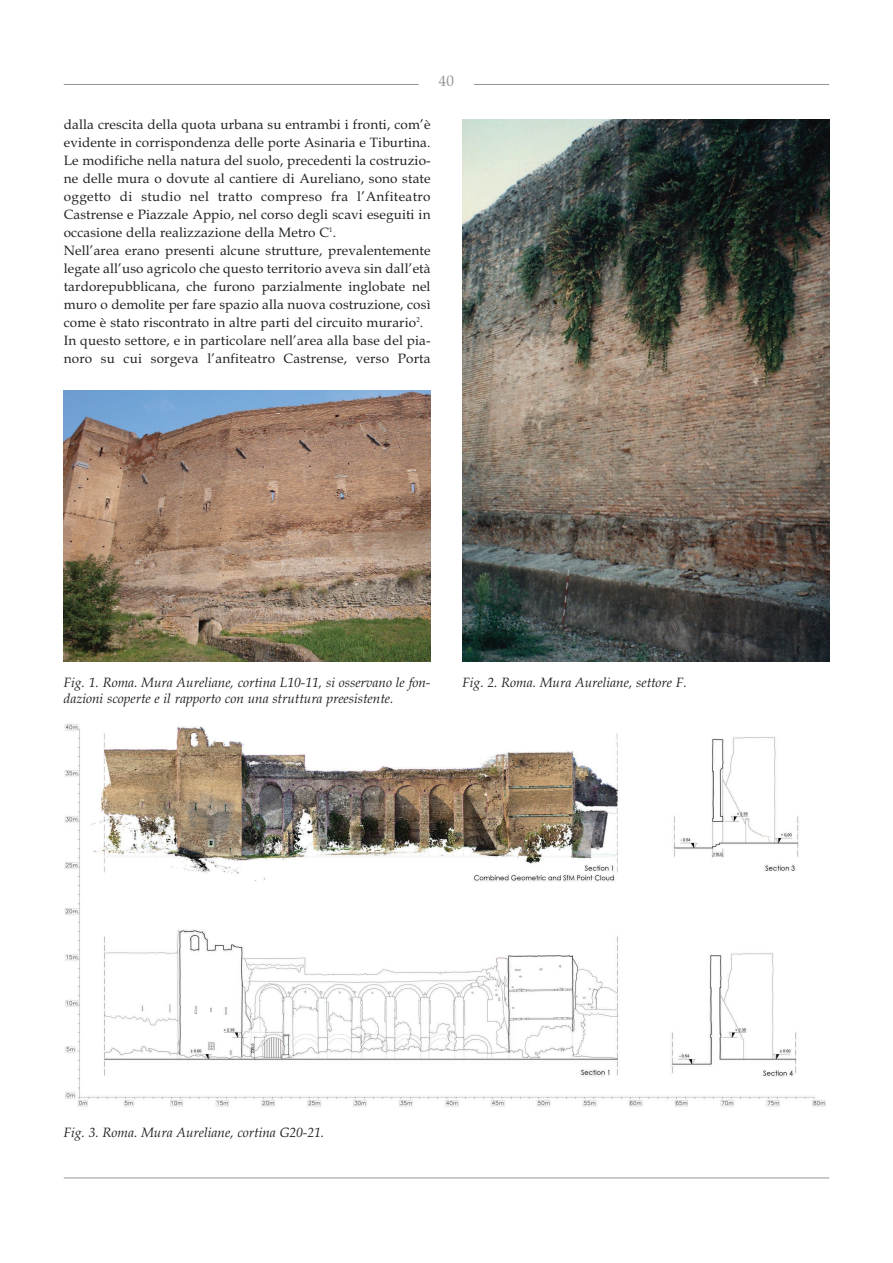
<style>
.page{position:relative;width:893px;height:1263px;background:#fff}
.page>*{position:absolute;margin:0;border:0;box-sizing:border-box;transform-origin:0 0}
.t1{font:15px "Book Antiqua";color:#939598}
.t2{font:13.5px/18px "Book Antiqua";letter-spacing:.01em;color:#231f20}
.t3{font:italic 13.5px/16.4px "Book Antiqua";color:#231f20}
</style>
<div class="page">
<hr style="left:64px;top:84px;width:355px;height:1px;background:#939598">
<hr style="left:474px;top:84px;width:355px;height:1px;background:#939598">
<hr style="left:64px;top:1177px;width:765px;height:1px;background:#939598">
<img style="left:64px;top:391px;width:366px;height:270px">
<img style="left:462px;top:120px;width:367px;height:542px">
<img style="left:64px;top:723px;width:762px;height:384px">
<p class="t1" style="left:439px;top:75px;width:16px">40</p>
<p class="t2" style="left:64px;top:117px;width:368px">dalla crescita della quota urbana su entrambi i fronti, com’è evidente in corrispondenza delle porte Asinaria e Tiburtina.</p>
<p class="t2" style="left:64px;top:153px;width:368px;text-align:justify">Le modifiche nella natura del suolo, precedenti la costruzio&shy;ne delle mura o dovute al cantiere di Aureliano, sono state oggetto di studio nel tratto compreso fra l’Anfiteatro Castrense e Piazzale Appio, nel corso degli scavi eseguiti in occasione della realizzazione della Metro C<sup>1</sup>.</p>
<p class="t2" style="left:64px;top:243px;width:368px;text-align:justify">Nell’area erano presenti alcune strutture, prevalentemente legate all’uso agricolo che questo territorio aveva sin dall’età tardorepubblicana, che furono parzialmente inglobate nel muro o demolite per fare spazio alla nuova costruzione, così come è stato riscontrato in altre parti del circuito murario<sup>2</sup>.</p>
<p class="t2" style="left:64px;top:333px;width:368px">In questo settore, e in particolare nell’area alla base del pia&shy;noro su cui sorgeva l’anfiteatro Castrense, verso Porta</p>
<p class="t3" style="left:64px;top:675px;width:368px">Fig. 1. Roma. Mura Aureliane, cortina L10-11, si osservano le fon&shy;dazioni scoperte e il rapporto con una struttura preesistente.</p>
<p class="t3" style="left:462px;top:675px;width:226px">Fig. 2. Roma. Mura Aureliane, settore F.</p>
<p class="t3" style="left:64px;top:1125px;width:262px">Fig. 3. Roma. Mura Aureliane, cortina G20-21.</p>
</div>
